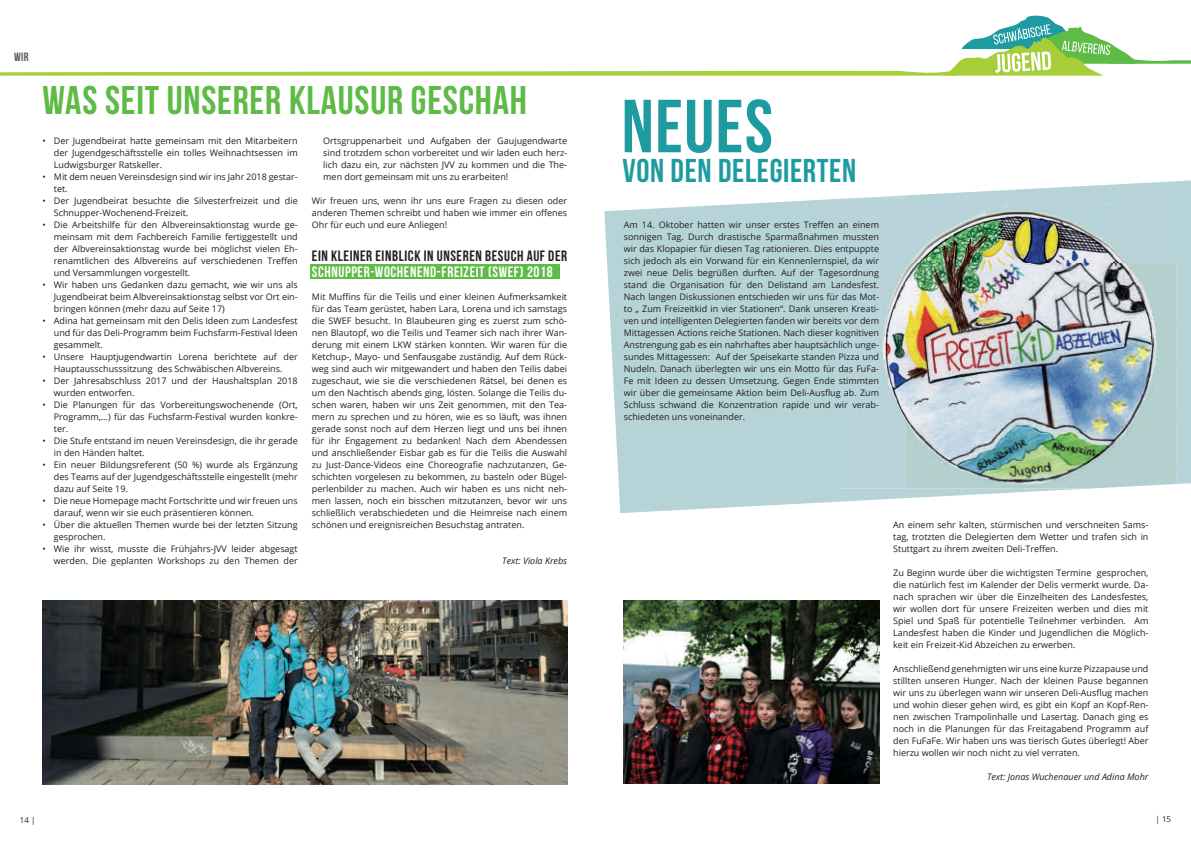
<style>
.page{position:relative;width:1191px;height:842px;background:#fff}
.page>*{position:absolute;margin:0;border:0;box-sizing:border-box;transform-origin:0 0}
.t1{font:700 75px "Bebas Neue";letter-spacing:.02em;color:#1e9ba1}
.t2{font:700 40px "Bebas Neue";letter-spacing:.02em;color:#5dbb46}
.t3{font:700 33px "Bebas Neue";letter-spacing:.02em;color:#1e9ba1}
.t4{font:700 15px "Bebas Neue";letter-spacing:.04em;color:#231f20}
.t5{font:700 15px "Bebas Neue";letter-spacing:.04em;color:#fff}
.t6{font:700 12px "Bebas Neue";color:#57585a}
.t7{font:9px/12px "Open Sans";color:#231f20;text-align:justify}
.t8{font:italic 9px "Open Sans";color:#231f20}
.t9{font:8px "Open Sans";color:#231f20}
</style>
<div class="page">
<svg style="left:0;top:16px;width:1191px;height:60px"></svg>
<img style="left:43px;top:601px;width:524px;height:184px">
<img style="left:624px;top:600px;width:255px;height:184px">
<div style="left:310px;top:264px;width:249px;height:14px;background:#5dbb46"></div>
<svg style="left:604px;top:180px;width:587px;height:333px;fill:#b6d3d7"></svg>
<img style="left:838px;top:197px;width:338px;height:292px">
<h3 class="t6" style="left:14px;top:50px;width:16px">WIR</h3>
<h2 class="t2" style="left:43px;top:78px;width:486px">WAS SEIT UNSERER KLAUSUR GESCHAH</h2>
<p class="t7" style="left:54px;top:135px;width:245px;text-indent:-11px">• Der Jugendbeirat hatte gemeinsam mit den Mitarbeitern der Jugendgeschäftsstelle ein tolles Weihnachtsessen im Ludwigsburger Ratskeller.</p>
<p class="t7" style="left:54px;top:170px;width:245px;text-indent:-11px">• Mit dem neuen Vereinsdesign sind wir ins Jahr 2018 gestar&shy;tet.</p>
<p class="t7" style="left:54px;top:194px;width:245px;text-indent:-11px">• Der Jugendbeirat besuchte die Silvesterfreizeit und die<br>Schnupper-Wochenend-Freizeit.</p>
<p class="t7" style="left:54px;top:218px;width:245px;text-indent:-11px">• Die Arbeitshilfe für den Albvereinsaktionstag wurde ge&shy;meinsam mit dem Fachbereich Familie fertiggestellt und der Albvereinsaktionstag wurde bei möglichst vielen Eh&shy;renamtlichen des Albvereins auf verschiedenen Treffen und Versammlungen vorgestellt.</p>
<p class="t7" style="left:54px;top:278px;width:245px;text-indent:-11px">• Wir haben uns Gedanken dazu gemacht, wie wir uns als Jugendbeirat beim Albvereinsaktionstag selbst vor Ort ein&shy;bringen können (mehr dazu auf Seite 17)</p>
<p class="t7" style="left:54px;top:314px;width:245px;text-indent:-11px">• Adina hat gemeinsam mit den Delis Ideen zum Landesfest und für das Deli-Programm beim Fuchsfarm-Festival Ideen gesammelt.</p>
<p class="t7" style="left:43px;top:350px;width:257px;text-align:center">• Unsere Hauptjugendwartin Lorena berichtete auf der<br>Hauptausschusssitzung des Schwäbischen Albvereins.</p>
<p class="t7" style="left:54px;top:374px;width:245px;text-indent:-11px">• Der Jahresabschluss 2017 und der Haushaltsplan 2018 wurden entworfen.</p>
<p class="t7" style="left:54px;top:398px;width:245px;text-indent:-11px">• Die Planungen für das Vorbereitungswochenende (Ort, Programm,…) für das Fuchsfarm-Festival wurden konkre&shy;ter.</p>
<p class="t7" style="left:54px;top:434px;width:245px;text-indent:-11px">• Die Stufe entstand im neuen Vereinsdesign, die ihr gerade in den Händen haltet.</p>
<p class="t7" style="left:54px;top:458px;width:245px;text-indent:-11px">• Ein neuer Bildungsreferent (50 %) wurde als Ergänzung des Teams auf der Jugendgeschäftsstelle eingestellt (mehr dazu auf Seite 19.</p>
<p class="t7" style="left:54px;top:494px;width:245px;text-indent:-11px">• Die neue Homepage macht Fortschritte und wir freuen uns darauf, wenn wir sie euch präsentieren können.</p>
<p class="t7" style="left:54px;top:518px;width:245px;text-indent:-11px">• Über die aktuellen Themen wurde bei der letzten Sitzung gesprochen.</p>
<p class="t7" style="left:43px;top:542px;width:257px;text-align:right">• Wie ihr wisst, musste die Frühjahrs-JVV leider abgesagt werden. Die geplanten Workshops zu den Themen der</p>
<p class="t7" style="left:323px;top:135px;width:245px">Ortsgruppenarbeit und Aufgaben der Gaujugendwarte sind trotzdem schon vorbereitet und wir laden euch herz&shy;lich dazu ein, zur nächsten JVV zu kommen und die The&shy;men dort gemeinsam mit uns zu erarbeiten!</p>
<p class="t7" style="left:312px;top:195px;width:257px">Wir freuen uns, wenn ihr uns eure Fragen zu diesen oder anderen Themen schreibt und haben wie immer ein offenes Ohr für euch und eure Anliegen!</p>
<h3 class="t4" style="left:312px;top:248px;width:257px">EIN KLEINER EINBLICK IN UNSEREN BESUCH AUF DER</h3>
<h3 class="t5" style="left:312px;top:264px;width:242px">SCHNUPPER-WOCHENEND-FREIZEIT (SWEF) 2018</h3>
<p class="t7" style="left:312px;top:291px;width:257px">Mit Muffins für die Teilis und einer kleinen Aufmerksamkeit für das Team gerüstet, haben Lara, Lorena und ich samstags die SWEF besucht. In Blaubeuren ging es zuerst zum schö&shy;nen Blautopf, wo die Teilis und Teamer sich nach ihrer Wan&shy;derung mit einem LKW stärken konnten. Wir waren für die Ketchup-, Mayo- und Senfausgabe zuständig. Auf dem Rück&shy;weg sind auch wir mitgewandert und haben den Teilis dabei zugeschaut, wie sie die verschiedenen Rätsel, bei denen es um den Nachtisch abends ging, lösten. Solange die Teilis du&shy;schen waren, haben wir uns Zeit genommen, mit den Tea&shy;mern zu sprechen und zu hören, wie es so läuft, was ihnen gerade sonst noch auf dem Herzen liegt und uns bei ihnen für ihr Engagement zu bedanken! Nach dem Abendessen und anschließender Eisbar gab es für die Teilis die Auswahl zu Just-Dance-Videos eine Choreografie nachzutanzen, Ge&shy;schichten vorgelesen zu bekommen, zu basteln oder Bügel&shy;perlenbilder zu machen. Auch wir haben es uns nicht neh&shy;men lassen, noch ein bisschen mitzutanzen, bevor wir uns schließlich verabschiedeten und die Heimreise nach einem schönen und ereignisreichen Besuchstag antraten.</p>
<p class="t8" style="left:502px;top:554px;width:66px">Text: Viola Krebs</p>
<h1 class="t1" style="left:621px;top:85px;width:153px">NEUES</h1>
<h3 class="t3" style="left:622px;top:152px;width:235px">VON DEN DELEGIERTEN</h3>
<p class="t7" style="left:624px;top:219px;width:257px">Am 14. Oktober hatten wir unser erstes Treffen an einem sonnigen Tag. Durch drastische Sparmaßnahmen mussten wir das Klopapier für diesen Tag rationieren. Dies entpuppte sich jedoch als ein Vorwand für ein Kennenlernspiel, da wir zwei neue Delis begrüßen durften. Auf der Tagesordnung stand die Organisation für den Delistand am Landesfest.<br>Nach langen Diskussionen entschieden wir uns für das Mot&shy;to „ Zum Freizeitkid in vier Stationen“. Dank unseren Kreati&shy;ven und intelligenten Delegierten fanden wir bereits vor dem Mittagessen Actions reiche Stationen. Nach dieser kognitiven Anstrengung gab es ein nahrhaftes aber hauptsächlich unge&shy;sundes Mittagessen: Auf der Speisekarte standen Pizza und Nudeln. Danach überlegten wir uns ein Motto für das FuFa-Fe mit Ideen zu dessen Umsetzung. Gegen Ende stimmten wir über die gemeinsame Aktion beim Deli-Ausflug ab. Zum Schluss schwand die Konzentration rapide und wir verab&shy;schiedeten uns voneinander.</p>
<p class="t7" style="left:893px;top:518px;width:257px">An einem sehr kalten, stürmischen und verschneiten Sams&shy;tag, trotzten die Delegierten dem Wetter und trafen sich in Stuttgart zu ihrem zweiten Deli-Treffen.</p>
<p class="t7" style="left:893px;top:566px;width:257px">Zu Beginn wurde über die wichtigsten Termine gesprochen, die natürlich fest im Kalender der Delis vermerkt wurde. Da&shy;nach sprachen wir über die Einzelheiten des Landesfestes, wir wollen dort für unsere Freizeiten werben und dies mit Spiel und Spaß für potentielle Teilnehmer verbinden. Am Landesfest haben die Kinder und Jugendlichen die Möglich&shy;keit ein Freizeit-Kid Abzeichen zu erwerben.</p>
<p class="t7" style="left:893px;top:662px;width:257px">Anschließend genehmigten wir uns eine kurze Pizzapause und stillten unseren Hunger. Nach der kleinen Pause begannen wir uns zu überlegen wann wir unseren Deli-Ausflug machen und wohin dieser gehen wird, es gibt ein Kopf an Kopf-Ren&shy;nen zwischen Trampolinhalle und Lasertag. Danach ging es noch in die Planungen für das Freitagabend Programm auf den FuFaFe. Wir haben uns was tierisch Gutes überlegt! Aber hierzu wollen wir noch nicht zu viel verraten.</p>
<p class="t8" style="left:987px;top:770px;width:163px">Text: Jonas Wuchenauer und Adina Mohr</p>
<p class="t9" style="left:20px;top:814px;width:17px">14 |</p>
<p class="t9" style="left:1155px;top:814px;width:17px">| 15</p>
</div>
